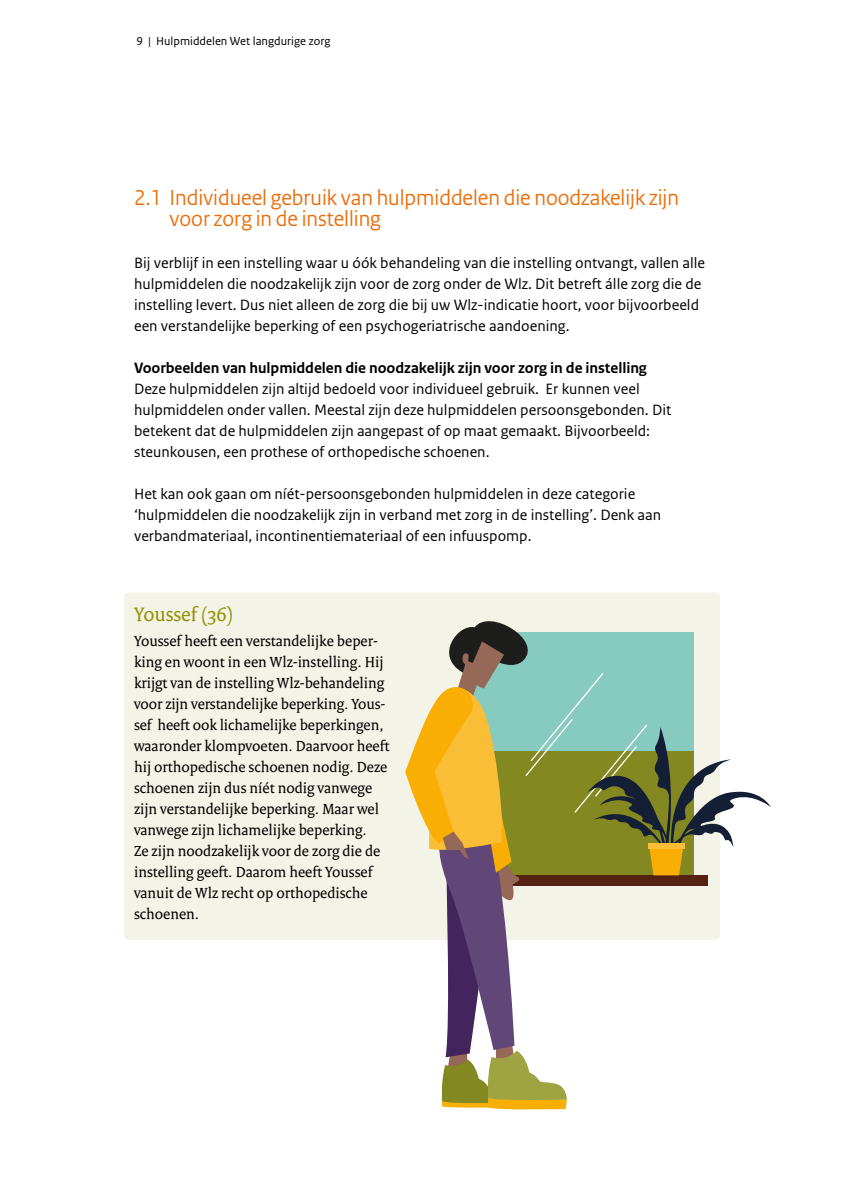
<style>
.page{position:relative;width:844px;height:1191px;background:#fff}
.page>*{position:absolute;margin:0;border:0;box-sizing:border-box;transform-origin:0 0}
.t1{font:22.75px/21px "Rijksoverheid Sans Heading";color:#ed6b06}
.t2{font:21px "Rijksoverheid Serif";color:#8e9300}
.t3{font:15.75px/21px "Rijksoverheid Sans Text";color:#000}
.t4{font:15.75px/21px "Rijksoverheid Serif";color:#000}
.t5{font:700 15.75px "Rijksoverheid Sans Text";letter-spacing:-.005em;color:#000}
.t6{font:12.25px "Rijksoverheid Sans Text";color:#000}
</style>
<div class="page">
<div style="left:124px;top:592px;width:595px;height:348px;background:#f4f3e7;border-radius:5px"></div>
<svg style="left:405px;top:607px;width:365px;height:503px"></svg>
<div style="left:647px;top:843px;width:37px;height:5px;background:#fabe36"></div>
<p class="t6" style="left:136px;top:34px;width:195px">9 | Hulpmiddelen Wet langdurige zorg</p>
<h1 class="t1" style="left:169px;top:187px;width:511px;text-indent:-35px">2.1 Individueel gebruik van hulpmiddelen die noodzakelijk zijn voor zorg in de instelling</h1>
<p class="t3" style="left:134px;top:252px;width:572px">Bij verblijf in een instelling waar u óók behandeling van die instelling ontvangt, vallen alle hulpmiddelen die noodzakelijk zijn voor de zorg onder de Wlz. Dit betreft álle zorg die de instelling levert. Dus niet alleen de zorg die bij uw Wlz-indicatie hoort, voor bijvoorbeeld een verstandelijke beperking of een psychogeriatrische aandoening.</p>
<p class="t5" style="left:134px;top:358px;width:514px">Voorbeelden van hulpmiddelen die noodzakelijk zijn voor zorg in de instelling</p>
<p class="t3" style="left:134px;top:378px;width:538px">Deze hulpmiddelen zijn altijd bedoeld voor individueel gebruik. Er kunnen veel hulpmiddelen onder vallen. Meestal zijn deze hulpmiddelen persoonsgebonden. Dit betekent dat de hulpmiddelen zijn aangepast of op maat gemaakt. Bijvoorbeeld: steunkousen, een prothese of orthopedische schoenen.</p>
<p class="t3" style="left:134px;top:483px;width:528px">Het kan ook gaan om níét-persoonsgebonden hulpmiddelen in deze categorie ‘hulpmiddelen die noodzakelijk zijn in verband met zorg in de instelling’. Denk aan verbandmateriaal, incontinentiemateriaal of een infuuspomp.</p>
<h2 class="t2" style="left:134px;top:602px;width:101px">Youssef (36)</h2>
<p class="t4" style="left:134px;top:630px;width:257px">Youssef heeft een verstandelijke beper&shy;king en woont in een Wlz-instelling. Hij krijgt van de instelling Wlz-behandeling voor zijn verstandelijke beperking. Yous&shy;sef heeft ook lichamelijke beperkingen, waaronder klompvoeten. Daarvoor heeft hij orthopedische schoenen nodig. Deze schoenen zijn dus níét nodig vanwege zijn verstandelijke beperking. Maar wel vanwege zijn lichamelijke beperking.<br>Ze zijn noodzakelijk voor de zorg die de instelling geeft. Daarom heeft Youssef vanuit de Wlz recht op orthopedische schoenen.</p>
</div>
